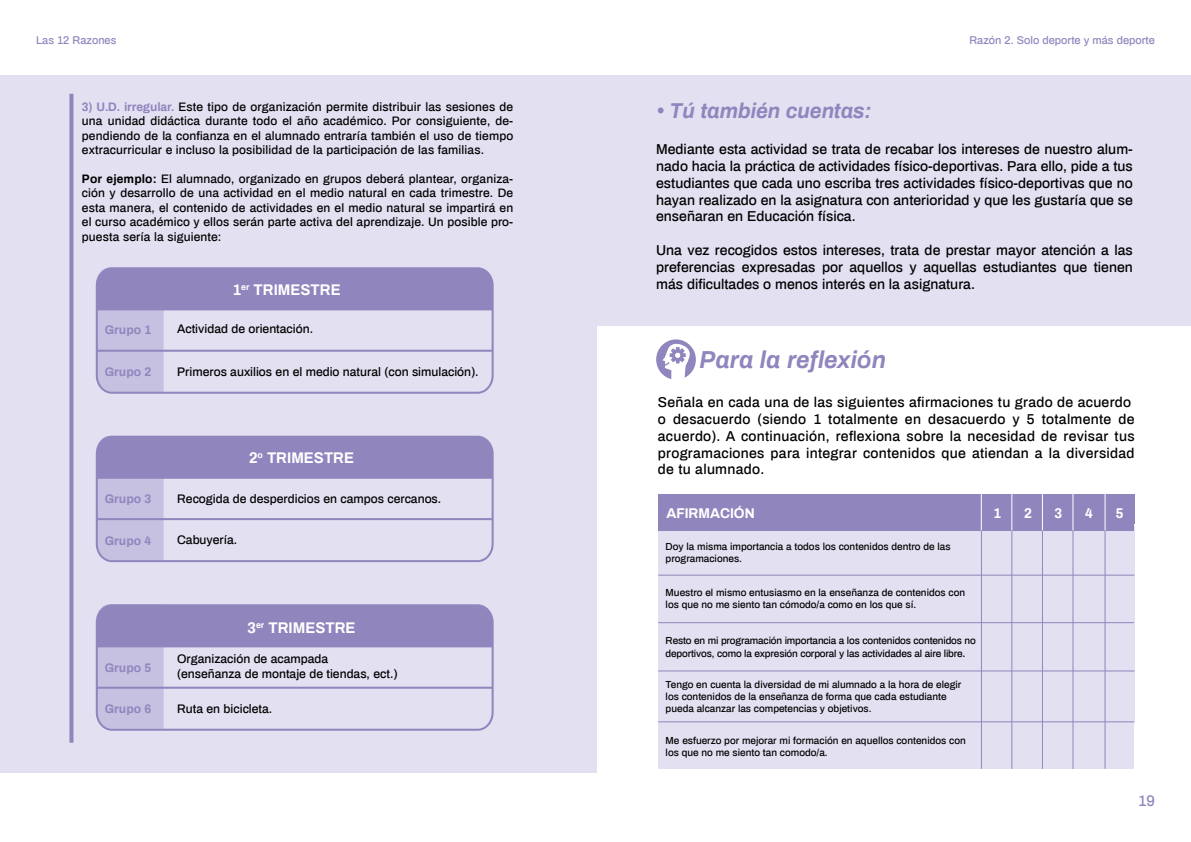
<style>
.page{position:relative;width:1191px;height:842px;background:#fff}
.page>*{position:absolute;margin:0;border:0;box-sizing:border-box;transform-origin:0 0}
.t1{font:italic 700 24px "Archivo";letter-spacing:-.005em;color:#9185be}
.t2{font:italic 700 21px "Archivo";letter-spacing:-.01em;color:#9185be}
.t3{font:700 15.1px "Archivo";color:#fff}
.t4{font:500 15px "Archivo";color:#9185be}
.t5{font:500 14px/16.8px "Archivo";letter-spacing:.02em;color:#000;text-align:justify}
.t6{font:700 13.8px "Archivo";color:#fff}
.t7{font:500 12.1px/14.9px "Archivo";color:#000}
.t8{font:700 12.1px "Archivo";color:#9185be}
.t9{font:500 12px/14.4px "Archivo";letter-spacing:.01em;color:#000;text-align:justify}
.t10{font:500 11px "Archivo";color:#9185be}
.t11{font:500 10px/12px "Archivo";color:#000}
.s1{font-weight:700;color:#9185be}
.s2{font-weight:700}
.s3{font-size:11px}
</style>
<div class="page">
<div style="left:595px;top:75px;width:596px;height:251px;background:#e3e0f1"></div>
<div style="left:658px;top:494px;width:476px;height:275px;background:#e3e0f1"></div>
<div style="left:658px;top:494px;width:476px;height:36px;background:#9185be"></div>
<hr style="left:658px;top:575px;width:476px;height:1px;background:#9185be">
<hr style="left:658px;top:622px;width:476px;height:1px;background:#9185be">
<hr style="left:658px;top:670px;width:476px;height:1px;background:#9185be">
<hr style="left:658px;top:721px;width:476px;height:1px;background:#9185be">
<hr style="left:981px;top:494px;width:1px;height:275px;background:#9185be">
<hr style="left:1011px;top:494px;width:1px;height:275px;background:#9185be">
<hr style="left:1042px;top:494px;width:1px;height:275px;background:#9185be">
<hr style="left:1072px;top:494px;width:1px;height:275px;background:#9185be">
<hr style="left:1104px;top:494px;width:1px;height:275px;background:#9185be">
<svg style="left:656px;top:339px;width:40px;height:40px"></svg>
<hr style="left:980px;top:492px;width:1px;height:38px;background:#fff">
<hr style="left:1042px;top:492px;width:1px;height:38px;background:#fff">
<hr style="left:1011px;top:492px;width:1px;height:38px;background:#fff">
<hr style="left:1072px;top:492px;width:1px;height:38px;background:#fff">
<hr style="left:1104px;top:492px;width:1px;height:38px;background:#fff">
<div style="left:0;top:75px;width:596px;height:698px;background:#e3e0f1"></div>
<svg style="left:69px;top:94px;width:4px;height:649px;background:#9a8fc4"></svg>
<svg style="left:95px;top:267px;width:399px;height:127px"></svg>
<svg style="left:96px;top:268px;width:397px;height:124px"></svg>
<hr style="left:97px;top:350px;width:396px;height:2px;background:#9185be">
<svg style="left:95px;top:435px;width:399px;height:128px"></svg>
<svg style="left:96px;top:436px;width:397px;height:124px"></svg>
<hr style="left:97px;top:518px;width:396px;height:2px;background:#9185be">
<svg style="left:95px;top:618px;width:399px;height:113px"></svg>
<svg style="left:96px;top:604px;width:397px;height:125px"></svg>
<hr style="left:97px;top:687px;width:396px;height:2px;background:#9185be">
<p class="t10" style="left:36px;top:33px;width:82px">Las 12 Razones</p>
<p class="t9" style="left:82px;top:99px;width:433px"><span class="s1">3) U.D. irregular.</span> Este tipo de organización permite distribuir las sesiones de una unidad didáctica durante todo el año académico. Por consiguiente, de&shy;pendiendo de la confianza en el alumnado entraría también el uso de tiempo extracurricular e incluso la posibilidad de la participación de las familias.</p>
<p class="t9" style="left:82px;top:171px;width:433px"><span class="s2">Por ejemplo:</span> El alumnado, organizado en grupos deberá plantear, organiza&shy;ción y desarrollo de una actividad en el medio natural en cada trimestre. De esta manera, el contenido de actividades en el medio natural se impartirá en el curso académico y ellos serán parte activa del aprendizaje. Un posible pro&shy;puesta sería la siguiente:</p>
<p class="t3" style="left:233px;top:279px;width:109px">1<sup>er</sup> TRIMESTRE</p>
<p class="t8" style="left:105px;top:321px;width:48px">Grupo 1</p>
<p class="t7" style="left:177px;top:321px;width:137px">Actividad de orientación.</p>
<p class="t8" style="left:105px;top:363px;width:48px">Grupo 2</p>
<p class="t7" style="left:177px;top:364px;width:303px">Primeros auxilios en el medio natural (con simulación).</p>
<p class="t8" style="left:105px;top:491px;width:48px">Grupo 3</p>
<p class="t8" style="left:105px;top:533px;width:48px">Grupo 4</p>
<p class="t3" style="left:249px;top:448px;width:107px">2<sup>o</sup> TRIMESTRE</p>
<p class="t7" style="left:177px;top:491px;width:266px">Recogida de desperdicios en campos cercanos.</p>
<p class="t7" style="left:177px;top:532px;width:62px">Cabuyería.</p>
<p class="t8" style="left:105px;top:659px;width:48px">Grupo 5</p>
<p class="t8" style="left:105px;top:700px;width:48px">Grupo 6</p>
<p class="t3" style="left:248px;top:617px;width:109px">3<sup>er</sup> TRIMESTRE</p>
<p class="t7" style="left:177px;top:651px;width:222px">Organización de acampada<br>(enseñanza de montaje de tiendas, ect.)</p>
<p class="t7" style="left:177px;top:701px;width:97px">Ruta en bicicleta.</p>
<p class="t10" style="left:969px;top:33px;width:187px">Razón 2. Solo deporte y más deporte</p>
<h2 class="t2" style="left:657px;top:96px;width:216px">• Tú también cuentas:</h2>
<p class="t5" style="left:656px;top:140px;width:478px">Mediante esta actividad se trata de recabar los intereses de nuestro alum&shy;nado hacia la práctica de actividades físico-deportivas. Para ello, pide a tus estudiantes que cada uno escriba tres actividades físico-deportivas que no hayan realizado en la asignatura con anterioridad y que les gustaría que se enseñaran en Educación física.</p>
<p class="t5" style="left:656px;top:241px;width:478px">Una vez recogidos estos intereses, trata de prestar mayor atención a las preferencias expresadas por aquellos y aquellas estudiantes que tienen más dificultades o menos interés en la asignatura.</p>
<h1 class="t1" style="left:700px;top:343px;width:188px">Para la reflexión</h1>
<p class="t5" style="left:658px;top:393px;width:478px;text-align:left">Señala en cada una de las siguientes afirmaciones tu grado de acuerdo o desacuerdo (siendo 1 totalmente en desacuerdo y 5 totalmente de acuerdo). A continuación, reflexiona sobre la necesidad de revisar tus programaciones para integrar contenidos que atiendan a la diversidad de tu alumnado.</p>
<p class="t6" style="left:666px;top:503px;width:90px">AFIRMACIÓN</p>
<p class="t6" style="left:993px;top:503px;width:9px">1</p>
<p class="t6" style="left:1024px;top:503px;width:9px">2</p>
<p class="t6" style="left:1054px;top:503px;width:9px">3</p>
<p class="t6" style="left:1085px;top:503px;width:9px">4</p>
<p class="t6" style="left:1115px;top:503px;width:9px">5</p>
<p class="t11" style="left:665px;top:540px;width:286px">Doy la misma importancia a todos los contenidos dentro de las programaciones.</p>
<p class="t11" style="left:665px;top:586px;width:301px">Muestro el mismo entusiasmo en la enseñanza de contenidos con los que no me siento tan cómodo/a como en los que sí.</p>
<p class="t11" style="left:665px;top:633px;width:312px;line-height:13.2px">Resto en mi programación importancia a los contenidos contenidos no deportivos, como la expresión corporal y las actividades al aire libre<span class="s3">.</span></p>
<p class="t11" style="left:665px;top:678px;width:297px">Tengo en cuenta la diversidad de mi alumnado a la hora de elegir los contenidos de la enseñanza de forma que cada estudiante pueda alcanzar las competencias y objetivos.</p>
<p class="t11" style="left:665px;top:734px;width:302px">Me esfuerzo por mejorar mi formación en aquellos contenidos con los que no me siento tan comodo/a.</p>
<p class="t4" style="left:1138px;top:790px;width:18px">19</p>
</div>
